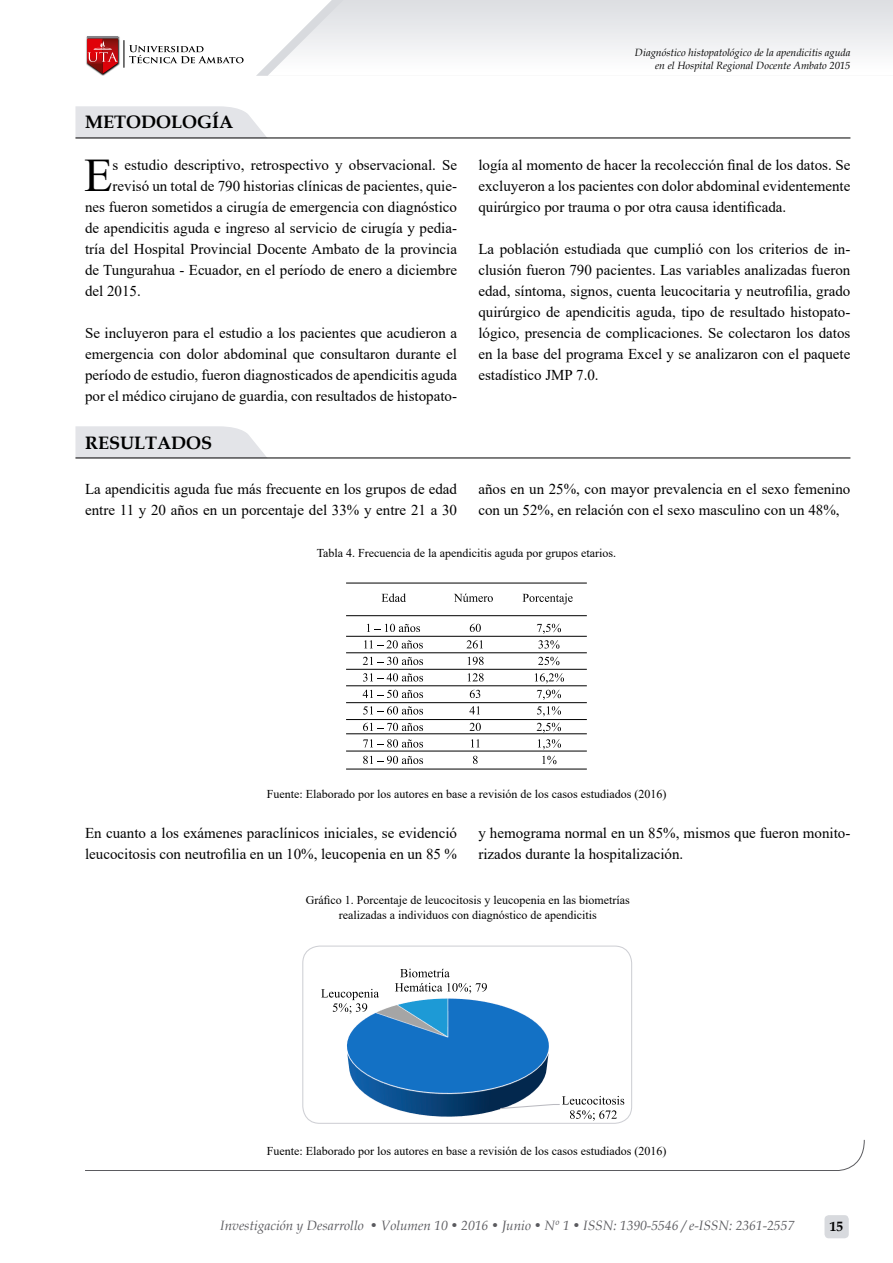
<style>
.page{position:relative;width:893px;height:1263px;background:#fff}
.page>*{position:absolute;margin:0;border:0;box-sizing:border-box;transform-origin:0 0}
.t1{font:46.65px "Times New Roman";color:#000}
.t2{font:700 18px "Book Antiqua";color:#000}
.t3{font:15px/21px "Times New Roman";color:#000}
.t4{font:italic 13.5px "Book Antiqua";color:#5b5b5f}
.t5{font:700 13.5px "Book Antiqua";color:#000}
.t6{font:12px/15px "Times New Roman";color:#000;text-align:center}
.t7{font:italic 10.5px/12.6px "Book Antiqua";color:#000;text-align:right}
</style>
<div class="page">
<svg style="left:268px;top:0;width:625px;height:75px"></svg>
<img style="left:86px;top:36px;width:34px;height:40px">
<svg style="left:87px;top:39px;width:31px;height:35px"></svg>
<hr style="left:87px;top:37px;width:31px;height:1px;background:#848388">
<svg style="left:124px;top:40px;width:120px;height:27px"></svg>
<div style="left:824px;top:1215px;width:25px;height:23px;background:#d8dade;border-radius:4px"></div>
<svg style="left:85px;top:1139px;width:780px;height:32px"></svg>
<svg style="left:75px;top:106px;width:193px;height:32px;background:#e1e2e6"></svg>
<hr style="left:75px;top:138px;width:775px;height:1px;background:#000">
<svg style="left:75px;top:426px;width:193px;height:32px;background:#e1e2e6"></svg>
<hr style="left:75px;top:458px;width:775px;height:1px;background:#000">
<hr style="left:346px;top:583px;width:241px;height:1px;background:#000">
<hr style="left:346px;top:769px;width:241px;height:1px;background:#000">
<hr style="left:346px;top:615px;width:241px;height:1px;background:#000">
<hr style="left:346px;top:636px;width:241px;height:1px;background:#000">
<hr style="left:346px;top:652px;width:241px;height:1px;background:#000">
<hr style="left:346px;top:669px;width:241px;height:1px;background:#000">
<hr style="left:346px;top:685px;width:241px;height:1px;background:#000">
<hr style="left:346px;top:702px;width:241px;height:1px;background:#000">
<hr style="left:346px;top:719px;width:241px;height:1px;background:#000">
<hr style="left:346px;top:733px;width:241px;height:1px;background:#000">
<hr style="left:346px;top:751px;width:241px;height:1px;background:#000">
<svg style="left:367px;top:624px;width:53px;height:8px"></svg>
<svg style="left:364px;top:640px;width:59px;height:8px"></svg>
<svg style="left:363px;top:657px;width:60px;height:8px"></svg>
<svg style="left:363px;top:673px;width:60px;height:8px"></svg>
<svg style="left:363px;top:690px;width:60px;height:8px"></svg>
<svg style="left:363px;top:706px;width:60px;height:8px"></svg>
<svg style="left:363px;top:723px;width:60px;height:8px"></svg>
<svg style="left:363px;top:739px;width:60px;height:8px"></svg>
<svg style="left:363px;top:756px;width:60px;height:8px"></svg>
<svg style="left:470px;top:624px;width:11px;height:8px"></svg>
<svg style="left:466px;top:640px;width:16px;height:8px"></svg>
<svg style="left:468px;top:657px;width:16px;height:8px"></svg>
<svg style="left:468px;top:673px;width:16px;height:8px"></svg>
<svg style="left:470px;top:690px;width:10px;height:8px"></svg>
<svg style="left:469px;top:706px;width:10px;height:8px"></svg>
<svg style="left:469px;top:723px;width:12px;height:8px"></svg>
<svg style="left:471px;top:739px;width:8px;height:8px"></svg>
<svg style="left:473px;top:756px;width:5px;height:8px"></svg>
<svg style="left:537px;top:624px;width:24px;height:10px"></svg>
<svg style="left:538px;top:640px;width:21px;height:9px"></svg>
<svg style="left:538px;top:657px;width:21px;height:8px"></svg>
<svg style="left:535px;top:673px;width:29px;height:10px"></svg>
<svg style="left:537px;top:690px;width:24px;height:10px"></svg>
<svg style="left:537px;top:706px;width:24px;height:10px"></svg>
<svg style="left:537px;top:723px;width:24px;height:10px"></svg>
<svg style="left:538px;top:739px;width:23px;height:10px"></svg>
<svg style="left:542px;top:756px;width:14px;height:8px"></svg>
<svg style="left:382px;top:593px;width:24px;height:9px"></svg>
<svg style="left:454px;top:594px;width:39px;height:8px"></svg>
<svg style="left:523px;top:593px;width:50px;height:11px"></svg>
<svg style="left:304px;top:947px;width:328px;height:175px"></svg>
<div style="left:302px;top:945px;width:330px;height:179px;border:1px solid #cecfd4;border-radius:17px"></div>
<p class="t2" style="left:85px;top:110px;width:149px">METODOLOGÍA</p>
<h1 class="t1" style="left:84px;top:142px;width:30px">E</h1>
<p class="t3" style="left:113px;top:154px;width:346px">s estudio descriptivo, retrospectivo y observacional. Se</p>
<p class="t3" style="left:113px;top:175px;width:346px">revisó un total de 790 historias clínicas de pacientes, quie-</p>
<p class="t3" style="left:85px;top:196px;width:374px">nes fueron sometidos a cirugía de emergencia con diagnóstico</p>
<p class="t3" style="left:85px;top:217px;width:374px">de apendicitis aguda e ingreso al servicio de cirugía y pedia-</p>
<p class="t3" style="left:85px;top:238px;width:374px">tría del Hospital Provincial Docente Ambato de la provincia</p>
<p class="t3" style="left:85px;top:259px;width:374px">de Tungurahua - Ecuador, en el período de enero a diciembre</p>
<p class="t3" style="left:85px;top:280px;width:57px">del 2015.</p>
<p class="t3" style="left:85px;top:322px;width:374px;text-align:justify">Se incluyeron para el estudio a los pacientes que acudieron a emergencia con dolor abdominal que consultaron durante el período de estudio, fueron diagnosticados de apendicitis aguda por el médico cirujano de guardia, con resultados de histopato-</p>
<p class="t7" style="left:635px;top:46px;width:217px">Diagnóstico histopatológico de la apendicitis aguda en el Hospital Regional Docente Ambato 2015</p>
<p class="t3" style="left:478px;top:154px;width:374px;text-align:justify">logía al momento de hacer la recolección final de los datos. Se excluyeron a los pacientes con dolor abdominal evidentemente quirúrgico por trauma o por otra causa identificada.</p>
<p class="t3" style="left:478px;top:238px;width:374px;text-align:justify">La población estudiada que cumplió con los criterios de in&shy;clusión fueron 790 pacientes. Las variables analizadas fueron edad, síntoma, signos, cuenta leucocitaria y neutrofilia, grado quirúrgico de apendicitis aguda, tipo de resultado histopato&shy;lógico, presencia de complicaciones. Se colectaron los datos en la base del programa Excel y se analizaron con el paquete estadístico JMP 7.0.</p>
<p class="t2" style="left:85px;top:430px;width:128px">RESULTADOS</p>
<p class="t3" style="left:85px;top:478px;width:374px">La apendicitis aguda fue más frecuente en los grupos de edad entre 11 y 20 años en un porcentaje del 33% y entre 21 a 30</p>
<p class="t3" style="left:478px;top:478px;width:374px">años en un 25%, con mayor prevalencia en el sexo femenino con un 52%, en relación con el sexo masculino con un 48%,</p>
<p class="t6" style="left:317px;top:545px;width:301px">Tabla 4. Frecuencia de la apendicitis aguda por grupos etarios.</p>
<p class="t6" style="left:267px;top:786px;width:401px">Fuente: Elaborado por los autores en base a revisión de los casos estudiados (2016)</p>
<p class="t3" style="left:85px;top:822px;width:374px">En cuanto a los exámenes paraclínicos iniciales, se evidenció leucocitosis con neutrofilia en un 10%, leucopenia en un 85 %</p>
<p class="t3" style="left:478px;top:822px;width:374px">y hemograma normal en un 85%, mismos que fueron monito&shy;rizados durante la hospitalización.</p>
<p class="t6" style="left:306px;top:892px;width:325px">Gráfico 1. Porcentaje de leucocitosis y leucopenia en las biometrías realizadas a individuos con diagnóstico de apendicitis</p>
<p class="t6" style="left:267px;top:1143px;width:401px">Fuente: Elaborado por los autores en base a revisión de los casos estudiados (2016)</p>
<p class="t4" style="left:220px;top:1216px;width:575px">Investigación y Desarrollo • Volumen 10 • 2016 • Junio • Nº 1 • ISSN: 1390-5546 / e-ISSN: 2361-2557</p>
<p class="t5" style="left:830px;top:1217px;width:15px">15</p>
</div>
